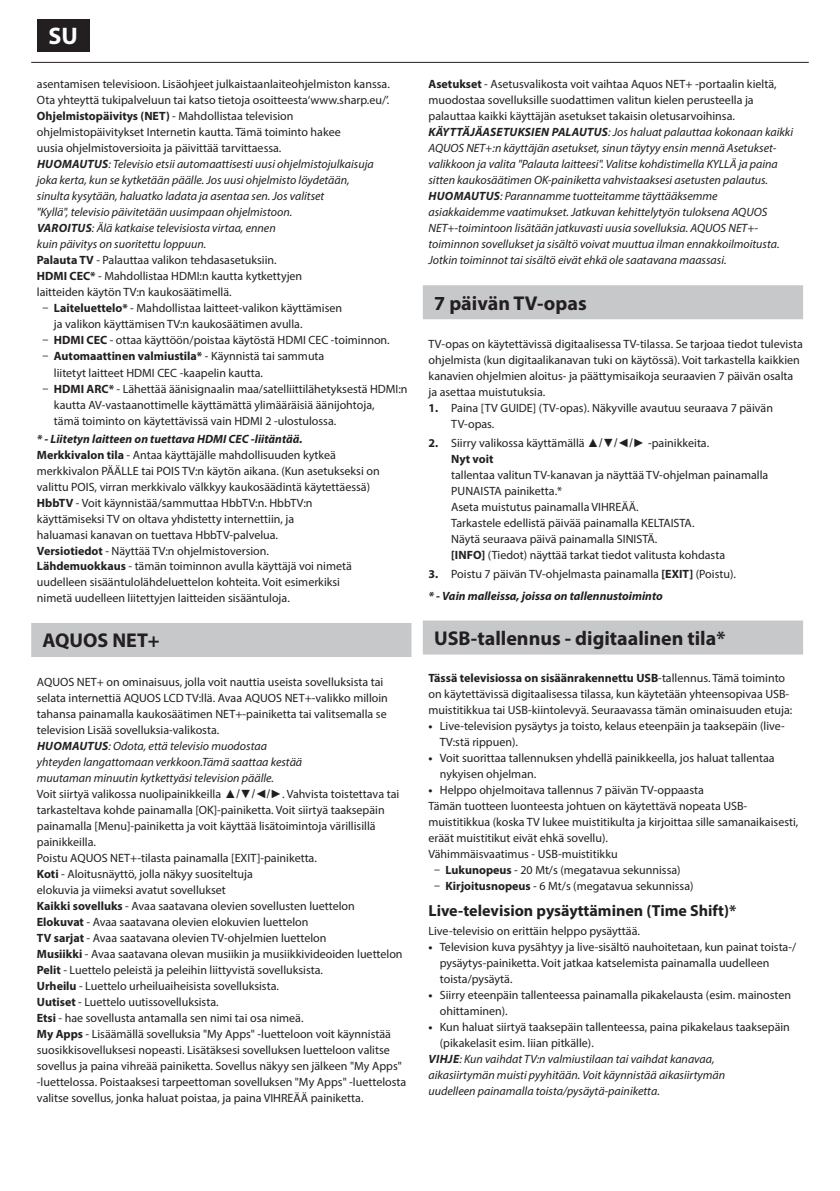
<style>
.page{position:relative;width:840px;height:1191px;background:#fff}
.page>*{position:absolute;margin:0;border:0;box-sizing:border-box;transform-origin:0 0}
.t1{font:700 24px "Myriad Pro";color:#fff}
.t2{font:700 20px "Myriad Pro";color:#231f20}
.t3{font:700 16px "Myriad Pro";color:#231f20}
.t4{font:12px/16px "Myriad Pro";color:#231f20}
.t5{font:italic 12px/16px "Myriad Pro";color:#231f20}
.s1{font-weight:700}
.s2{font-weight:700;font-style:italic}
.s3{font-style:italic}
.s4{font-family:"Arial"}
.s5{font-weight:700;font-style:normal}
.s6{font-style:normal}
</style>
<div class="page">
<div style="left:37px;top:19px;width:52px;height:32px;background:#231f20"></div>
<div style="left:31px;top:623px;width:380px;height:34px;background:#c7c8ca"></div>
<div style="left:422px;top:285px;width:380px;height:34px;background:#c7c8ca"></div>
<div style="left:422px;top:620px;width:380px;height:34px;background:#c7c8ca"></div>
<hr style="left:31px;top:62px;width:777px;height:1px;background:#231f20">
<h1 class="t1" style="left:48px;top:27px;width:31px">SU</h1>
<p class="t4" style="left:37px;top:77px;width:354px">asentamisen televisioon. Lisäohjeet julkaistaanlaiteohjelmiston kanssa.<br>Ota yhteyttä tukipalveluun tai katso tietoja osoitteesta‘www.sharp.eu/’.<br><span class="s1">Ohjelmistopäivitys (NET)</span> - Mahdollistaa television ohjelmistopäivitykset Internetin kautta. Tämä toiminto hakee<br>uusia ohjelmistoversioita ja päivittää tarvittaessa.<br><span class="s2">HUOMAUTUS</span><span class="s3">: Televisio etsii automaattisesti uusi ohjelmistojulkaisuja joka kerta, kun se kytketään päälle. Jos uusi ohjelmisto löydetään,<br>sinulta kysytään, haluatko ladata ja asentaa sen. Jos valitset<br>"Kyllä", televisio päivitetään uusimpaan ohjelmistoon.<br></span><span class="s2">VAROITUS</span><span class="s3">: Älä katkaise televisiosta virtaa, ennen<br>kuin päivitys on suoritettu loppuun.<br></span><span class="s1">Palauta TV</span> - Palauttaa valikon tehdasasetuksiin.<br><span class="s1">HDMI CEC*</span> - Mahdollistaa HDMI:n kautta kytkettyjen<br>laitteiden käytön TV:n kaukosäätimellä.</p>
<p class="t4" style="left:54px;top:301px;width:289px;text-indent:-11px">– <span class="s1">Laiteluettelo*</span> - Mahdollistaa laitteet-valikon käyttämisen ja valikon käyttämisen TV:n kaukosäätimen avulla.</p>
<p class="t4" style="left:43px;top:333px;width:348px">– <span class="s1">HDMI CEC</span> - ottaa käyttöön/poistaa käytöstä HDMI CEC -toiminnon.</p>
<p class="t4" style="left:54px;top:349px;width:272px;text-indent:-11px">– <span class="s1">Automaattinen valmiustila*</span> - Käynnistä tai sammuta liitetyt laitteet HDMI CEC -kaapelin kautta.</p>
<p class="t4" style="left:54px;top:381px;width:355px;text-indent:-11px">– <span class="s1">HDMI ARC*</span> - Lähettää äänisignaalin maa/satelliittilähetyksestä HDMI:n kautta AV-vastaanottimelle käyttämättä ylimääräisiä äänijohtoja,<br>tämä toiminto on käytettävissä vain HDMI 2 -ulostulossa.</p>
<p class="t4" style="left:37px;top:432px;width:344px"><span class="s2">* - Liitetyn laitteen on tuettava HDMI CEC -liitäntää.<br></span><span class="s1">Merkkivalon tila</span> - Antaa käyttäjälle mahdollisuuden kytkeä merkkivalon PÄÄLLE tai POIS TV:n käytön aikana. (Kun asetukseksi on valittu POIS, virran merkkivalo välkkyy kaukosäädintä käytettäessä)<br><span class="s1">HbbTV</span> - Voit käynnistää/sammuttaa HbbTV:n. HbbTV:n käyttämiseksi TV on oltava yhdistetty internettiin, ja<br>haluamasi kanavan on tuettava HbbTV-palvelua.<br><span class="s1">Versiotiedot</span> - Näyttää TV:n ohjelmistoversion.</p>
<p class="t4" style="left:37px;top:559px;width:316px"><span class="s1">Lähdemuokkaus</span> - tämän toiminnon avulla käyttäjä voi nimetä uudelleen sisääntulolähdeluettelon kohteita. Voit esimerkiksi nimetä uudelleen liitettyjen laitteiden sisääntuloja.</p>
<h2 class="t2" style="left:43px;top:633px;width:119px">AQUOS NET+</h2>
<p class="t4" style="left:37px;top:675px;width:371px">AQUOS NET+ on ominaisuus, jolla voit nauttia useista sovelluksista tai selata internettiä AQUOS LCD TV:llä. Avaa AQUOS NET+-valikko milloin tahansa painamalla kaukosäätimen NET+-painiketta tai valitsemalla se television Lisää sovelluksia-valikosta.<br><span class="s2">HUOMAUTUS</span><span class="s3">: Odota, että televisio muodostaa<br>yhteyden langattomaan verkkoon.Tämä saattaa kestää<br>muutaman minuutin kytkettyäsi television päälle.<br></span>Voit siirtyä valikossa nuolipainikkeilla <span class="s4">▲/▼/◄/►</span>. Vahvista toistettava tai tarkasteltava kohde painamalla [OK]-painiketta. Voit siirtyä taaksepäin painamalla [Menu]-painiketta ja voit käyttää lisätoimintoja värillisillä painikkeilla.<br>Poistu AQUOS NET+-tilasta painamalla [EXIT]-painiketta.<br><span class="s1">Koti</span> - Aloitusnäyttö, jolla näkyy suositeltuja<br>elokuvia ja viimeksi avatut sovellukset<br><span class="s1">Kaikki sovelluks</span> - Avaa saatavana olevien sovellusten luettelon<br><span class="s1">Elokuvat</span> - Avaa saatavana olevien elokuvien luettelon<br><span class="s1">TV sarjat</span> - Avaa saatavana olevien TV-ohjelmien luettelon<br><span class="s1">Musiikki</span> - Avaa saatavana olevan musiikin ja musiikkivideoiden luettelon <span class="s1">Pelit</span> - Luettelo peleistä ja peleihin liittyvistä sovelluksista.<br><span class="s1">Urheilu</span> - Luettelo urheiluaiheisista sovelluksista.<br><span class="s1">Uutiset</span> - Luettelo uutissovelluksista.<br><span class="s1">Etsi</span> - hae sovellusta antamalla sen nimi tai osa nimeä.<br><span class="s1">My Apps</span> - Lisäämällä sovelluksia "My Apps" -luetteloon voit käynnistää suosikkisovelluksesi nopeasti. Lisätäksesi sovelluksen luetteloon valitse sovellus ja paina vihreää painiketta. Sovellus näkyy sen jälkeen "My Apps" -luettelossa. Poistaaksesi tarpeettoman sovelluksen "My Apps" -luettelosta valitse sovellus, jonka haluat poistaa, ja paina VIHREÄÄ painiketta.</p>
<p class="t5" style="left:428px;top:77px;width:366px"><span class="s5">Asetukset</span> <span class="s6">- Asetusvalikosta voit vaihtaa Aquos NET+ -portaalin kieltä, muodostaa sovelluksille suodattimen valitun kielen perusteella ja palauttaa kaikki käyttäjän asetukset takaisin oletusarvoihinsa.<br></span><span class="s1">KÄYTTÄJÄASETUKSIEN PALAUTUS</span>: Jos haluat palauttaa kokonaan kaikki AQUOS NET+:n käyttäjän asetukset, sinun täytyy ensin mennä Asetukset&shy;valikkoon ja valita "Palauta laitteesi". Valitse kohdistimella KYLLÄ ja paina sitten kaukosäätimen OK-painiketta vahvistaaksesi asetusten palautus.<br><span class="s1">HUOMAUTUS</span>: Parannamme tuotteitamme täyttääksemme asiakkaidemme vaatimukset. Jatkuvan kehittelytyön tuloksena AQUOS NET+-toimintoon lisätään jatkuvasti uusia sovelluksia. AQUOS NET+- toiminnon sovellukset ja sisältö voivat muuttua ilman ennakkoilmoitusta.<br>Jotkin toiminnot tai sisältö eivät ehkä ole saatavana maassasi.</p>
<h2 class="t2" style="left:434px;top:295px;width:154px">7 päivän TV-opas</h2>
<p class="t4" style="left:428px;top:337px;width:375px">TV-opas on käytettävissä digitaalisessa TV-tilassa. Se tarjoaa tiedot tulevista ohjelmista (kun digitaalikanavan tuki on käytössä). Voit tarkastella kaikkien kanavien ohjelmien aloitus- ja päättymisaikoja seuraavien 7 päivän osalta ja asettaa muistutuksia.</p>
<p class="t4" style="left:451px;top:401px;width:323px;text-indent:-23px"><span class="s1">1.</span> Paina [TV GUIDE] (TV-opas). Näkyville avautuu seuraava 7 päivän<br>TV-opas.</p>
<p class="t4" style="left:451px;top:436px;width:259px;text-indent:-23px"><span class="s1">2.</span> Siirry valikossa käyttämällä <span class="s4">▲/▼/◄/►</span> -painikkeita.<br><span class="s1">Nyt voit</span></p>
<p class="t4" style="left:451px;top:468px;width:318px">tallentaa valitun TV-kanavan ja näyttää TV-ohjelman painamalla PUNAISTA painiketta.*<br>Aseta muistutus painamalla VIHREÄÄ.<br>Tarkastele edellistä päivää painamalla KELTAISTA.<br>Näytä seuraava päivä painamalla SINISTÄ.<br><span class="s1">[INFO]</span> (Tiedot) näyttää tarkat tiedot valitusta kohdasta</p>
<p class="t4" style="left:428px;top:564px;width:309px;line-height:21.6px"><span class="s1">3.</span> Poistu 7 päivän TV-ohjelmasta painamalla <span class="s1">[EXIT]</span> (Poistu). <span class="s2">* - Vain malleissa, joissa on tallennustoiminto</span></p>
<h2 class="t2" style="left:434px;top:630px;width:292px">USB-tallennus - digitaalinen tila*</h2>
<p class="t4" style="left:428px;top:671px;width:365px"><span class="s1">Tässä televisiossa on sisäänrakennettu USB</span>-tallennus. Tämä toiminto on käytettävissä digitaalisessa tilassa, kun käytetään yhteensopivaa USB&shy;muistitikkua tai USB-kiintolevyä. Seuraavassa tämän ominaisuuden etuja:</p>
<p class="t4" style="left:439px;top:719px;width:346px;text-indent:-11px"><span class="s1">•</span> Live-television pysäytys ja toisto, kelaus eteenpäin ja taaksepäin (live-<br>TV:stä rippuen).</p>
<p class="t4" style="left:439px;top:751px;width:336px;text-indent:-11px"><span class="s1">•</span> Voit suorittaa tallennuksen yhdellä painikkeella, jos haluat tallentaa nykyisen ohjelman.</p>
<p class="t4" style="left:428px;top:783px;width:371px"><span class="s1">•</span> Helppo ohjelmoitava tallennus 7 päivän TV-oppaasta<br>Tämän tuotteen luonteesta johtuen on käytettävä nopeata USB&shy;muistitikkua (koska TV lukee muistitikulta ja kirjoittaa sille samanaikaisesti, eräät muistitikut eivät ehkä sovellu).<br>Vähimmäisvaatimus - USB-muistitikku</p>
<p class="t4" style="left:434px;top:863px;width:248px">– <span class="s1">Lukunopeus</span> - 20 Mt/s (megatavua sekunnissa)</p>
<p class="t4" style="left:434px;top:879px;width:261px">– <span class="s1">Kirjoitusnopeus</span> - 6 Mt/s (megatavua sekunnissa)</p>
<h3 class="t3" style="left:428px;top:904px;width:309px">Live-television pysäyttäminen (Time Shift)*</h3>
<p class="t4" style="left:428px;top:924px;width:213px">Live-televisio on erittäin helppo pysäyttää.</p>
<p class="t4" style="left:439px;top:940px;width:357px;text-indent:-11px"><span class="s1">•</span> Television kuva pysähtyy ja live-sisältö nauhoitetaan, kun painat toista-/ pysäytys-painiketta. Voit jatkaa katselemista painamalla uudelleen toista/pysäytä.</p>
<p class="t4" style="left:439px;top:988px;width:352px;text-indent:-11px"><span class="s1">•</span> Siirry eteenpäin tallenteessa painamalla pikakelausta (esim. mainosten ohittaminen).</p>
<p class="t4" style="left:428px;top:1020px;width:363px"><span class="s1">•</span> Kun haluat siirtyä taaksepäin tallenteessa, paina pikakelaus taaksepäin</p>
<p class="t4" style="left:439px;top:1036px;width:155px">(pikakelasit esim. liian pitkälle).</p>
<p class="t5" style="left:428px;top:1052px;width:287px"><span class="s1">VIHJE</span>: Kun vaihdat TV:n valmiustilaan tai vaihdat kanavaa,</p>
<p class="t5" style="left:428px;top:1068px;width:298px">aikasiirtymän muisti pyyhitään. Voit käynnistää aikasiirtymän</p>
<p class="t5" style="left:428px;top:1084px;width:233px">uudelleen painamalla toista/pysäytä-painiketta.</p>
</div>
